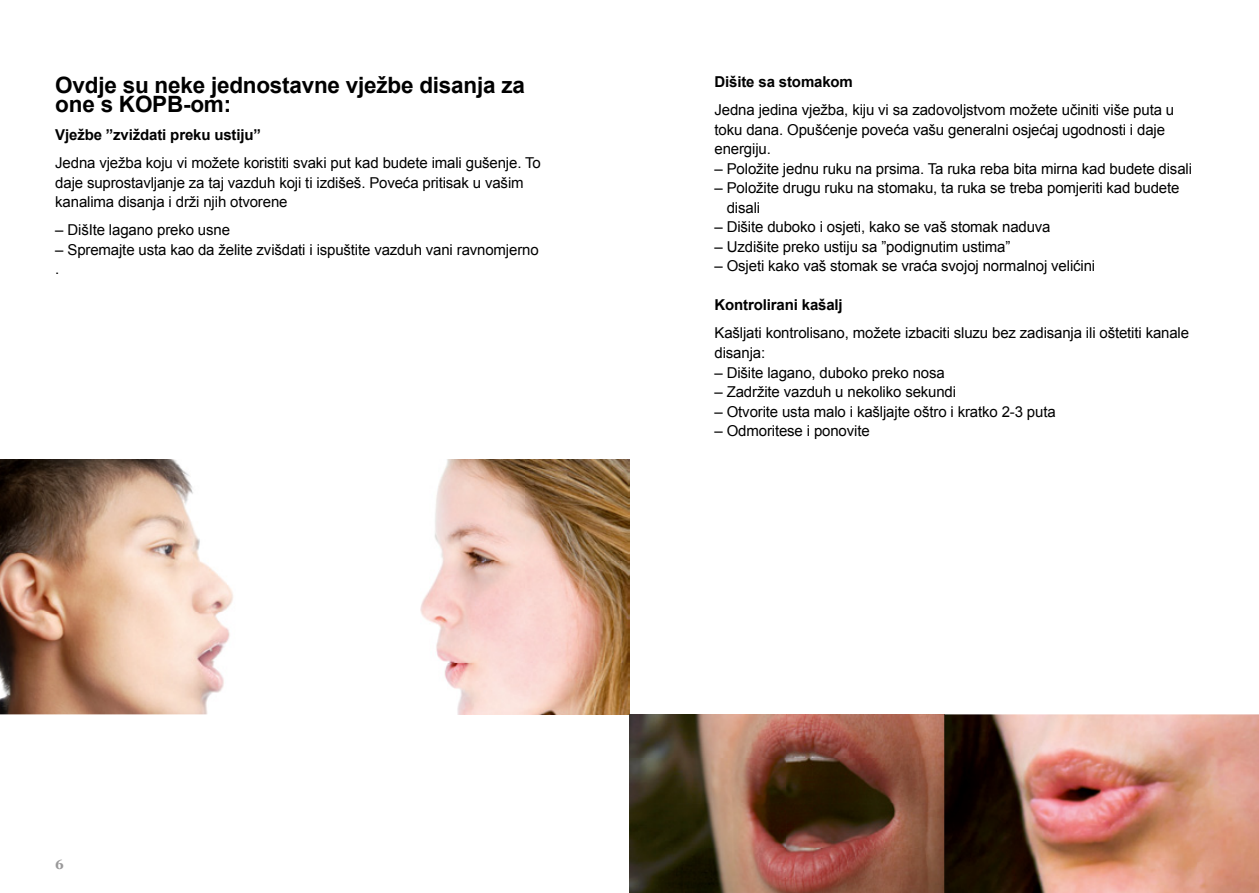
<style>
.page{position:relative;width:1259px;height:893px;background:#fff}
.page>*{position:absolute;margin:0;border:0;box-sizing:border-box;transform-origin:0 0}
.t1{font:700 22.5px/19.5px "Arial";letter-spacing:-.01em;color:#000}
.t2{font:15px/19.5px "Arial";letter-spacing:-.01em;color:#000}
.t3{font:700 15px "Arial";letter-spacing:-.01em;color:#000}
.t4{font:700 13.5px "Georgia";color:#9a999a}
</style>
<div class="page">
<img style="left:421px;top:459px;width:208px;height:255px">
<img style="left:0;top:459px;width:233px;height:255px">
<img style="left:629px;top:714px;width:630px;height:179px">
<svg style="left:1197px;top:862px;width:7px;height:10px"></svg>
<h1 class="t1" style="left:55px;top:76px;width:471px">Ovdje su neke jednostavne vježbe disanja za one s KOPB-om:</h1>
<p class="t3" style="left:55px;top:125px;width:207px">Vježbe ”zviždati preku ustiju”</p>
<p class="t2" style="left:55px;top:154px;width:487px">Jedna vježba koju vi možete koristiti svaki put kad budete imali gušenje. To daje suprostavljanje za taj vazduh koji ti izdišeš. Poveća pritisak u vašim kanalima disanja i drži njih otvorene</p>
<p class="t2" style="left:55px;top:221px;width:176px">– DišIte lagano preko usne</p>
<p class="t2" style="left:55px;top:240px;width:485px">– Spremajte usta kao da želite zvišdati i ispuštite vazduh vani ravnomjerno .</p>
<p class="t4" style="left:55px;top:856px;width:10px">6</p>
<p class="t3" style="left:714px;top:72px;width:140px">Dišite sa stomakom</p>
<p class="t2" style="left:714px;top:101px;width:461px">Jedna jedina vježba, kiju vi sa zadovoljstvom možete učiniti više puta u toku dana. Opušćenje poveća vašu generalni osjećaj ugodnosti i daje energiju.</p>
<p class="t2" style="left:714px;top:159px;width:479px">– Položite jednu ruku na prsima. Ta ruka reba bita mirna kad budete disali</p>
<p class="t2" style="left:727px;top:179px;width:454px;text-indent:-12px">– Položite drugu ruku na stomaku, ta ruka se treba pomjeriti kad budete disali</p>
<p class="t2" style="left:714px;top:218px;width:337px">– Dišite duboko i osjeti, kako se vaš stomak naduva</p>
<p class="t2" style="left:714px;top:237px;width:297px">– Uzdišite preko ustiju sa ”podignutim ustima”</p>
<p class="t2" style="left:714px;top:257px;width:382px">– Osjeti kako vaš stomak se vraća svojoj normalnoj velićini</p>
<p class="t3" style="left:714px;top:295px;width:130px">Kontrolirani kašalj</p>
<p class="t2" style="left:714px;top:324px;width:476px">Kašljati kontrolisano, možete izbaciti sluzu bez zadisanja ili oštetiti kanale disanja:</p>
<p class="t2" style="left:714px;top:363px;width:232px">– Dišite lagano, duboko preko nosa</p>
<p class="t2" style="left:714px;top:382px;width:243px">– Zadržite vazduh u nekoliko sekundi</p>
<p class="t2" style="left:714px;top:402px;width:343px">– Otvorite usta malo i kašljajte oštro i kratko 2-3 puta</p>
<p class="t2" style="left:714px;top:421px;width:157px">– Odmoritese i ponovite</p>
</div>
